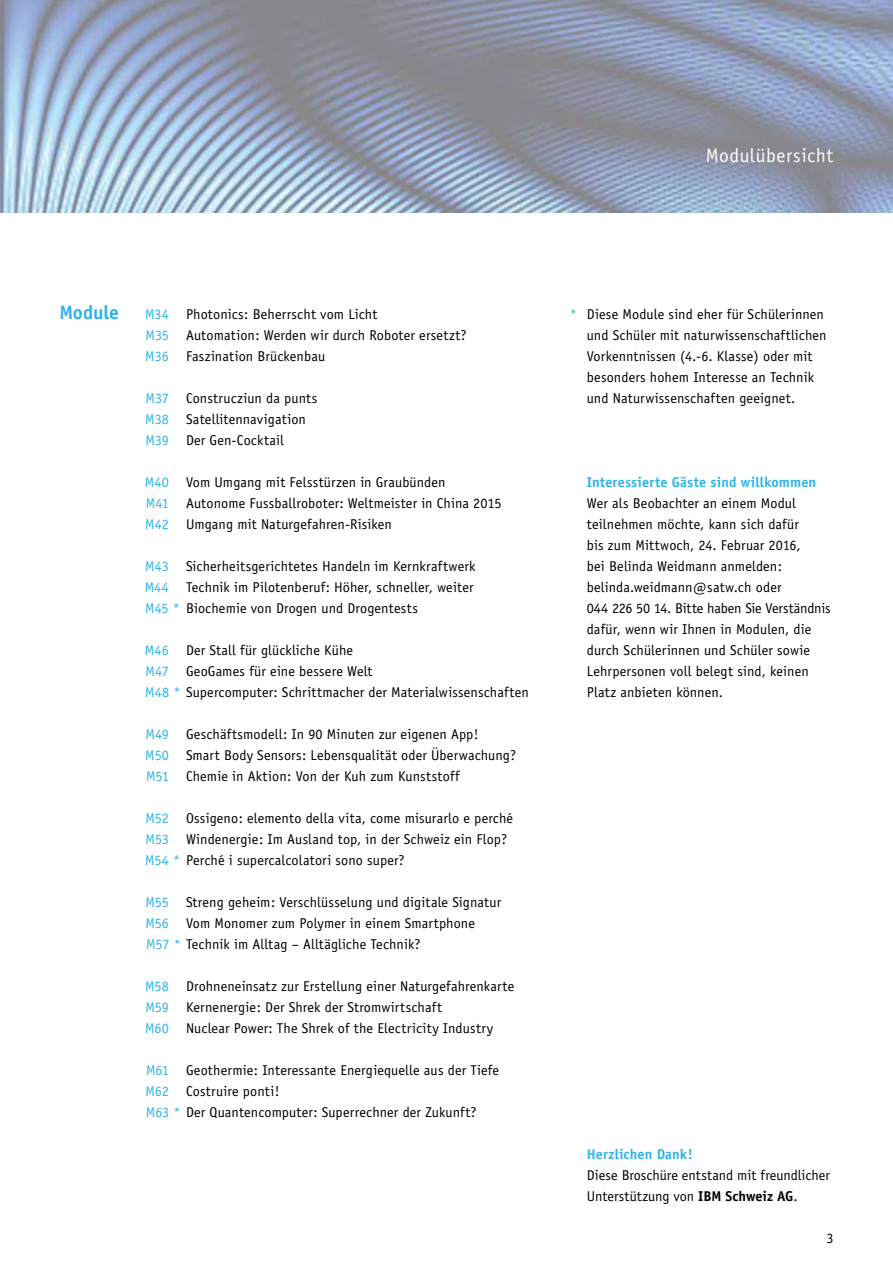
<style>
.page{position:relative;width:893px;height:1263px;background:#fff}
.page>*{position:absolute;margin:0;border:0;box-sizing:border-box;transform-origin:0 0}
.t1{font:19.5px "Officina Sans";letter-spacing:.03em;color:#fff}
.t2{font:700 19.5px "Officina Sans";letter-spacing:-.005em;color:#2db5ea}
.t3{font:14.25px/21px "Officina Sans";letter-spacing:.01em;color:#000}
.t4{font:700 14.25px "Officina Sans";letter-spacing:.01em;color:#2db5ea}
.s1{color:#2db5ea}
.s2{font-weight:700}
</style>
<div class="page">
<img style="left:0;top:0;width:893px;height:213px">
<h1 class="t1" style="left:706px;top:144px;width:129px">Modulübersicht</h1>
<h1 class="t1" style="left:774px;top:144px;width:60px">Module</h1>
<h1 class="t2" style="left:59px;top:300px;width:61px">Module</h1>
<p class="t3" style="left:145px;top:303px;width:323px"><span class="s1">M34</span> Photonics: Beherrscht vom Licht<br><span class="s1">M35</span> Automation: Werden wir durch Roboter ersetzt?<br><span class="s1">M36</span> Faszination Brückenbau</p>
<p class="t3" style="left:145px;top:387px;width:174px"><span class="s1">M37</span> Construcziun da punts<br><span class="s1">M38</span> Satellitennavigation<br><span class="s1">M39</span> Der Gen-Cocktail</p>
<p class="t3" style="left:145px;top:471px;width:358px"><span class="s1">M40</span> Vom Umgang mit Felsstürzen in Graubünden<br><span class="s1">M41</span> Autonome Fussballroboter: Weltmeister in China 2015<br><span class="s1">M42</span> Umgang mit Naturgefahren-Risiken</p>
<p class="t3" style="left:145px;top:555px;width:332px"><span class="s1">M43</span> Sicherheitsgerichtetes Handeln im Kernkraftwerk<br><span class="s1">M44</span> Technik im Pilotenberuf: Höher, schneller, weiter<br><span class="s1">M45 *</span> Biochemie von Drogen und Drogentests</p>
<p class="t3" style="left:145px;top:639px;width:385px"><span class="s1">M46</span> Der Stall für glückliche Kühe<br><span class="s1">M47</span> GeoGames für eine bessere Welt<br><span class="s1">M48 *</span> Supercomputer: Schrittmacher der Materialwissenschaften</p>
<p class="t3" style="left:145px;top:723px;width:372px"><span class="s1">M49</span> Geschäftsmodell: In 90 Minuten zur eigenen App!<br><span class="s1">M50</span> Smart Body Sensors: Lebensqualität oder Überwachung?<br><span class="s1">M51</span> Chemie in Aktion: Von der Kuh zum Kunststoff</p>
<p class="t3" style="left:145px;top:807px;width:370px"><span class="s1">M52</span> Ossigeno: elemento della vita, come misurarlo e perché<br><span class="s1">M53</span> Windenergie: Im Ausland top, in der Schweiz ein Flop?<br><span class="s1">M54 *</span> Perché i supercalcolatori sono super?</p>
<p class="t3" style="left:145px;top:891px;width:357px"><span class="s1">M55</span> Streng geheim: Verschlüsselung und digitale Signatur<br><span class="s1">M56</span> Vom Monomer zum Polymer in einem Smartphone<br><span class="s1">M57 *</span> Technik im Alltag – Alltägliche Technik?</p>
<p class="t3" style="left:145px;top:975px;width:371px"><span class="s1">M58</span> Drohneneinsatz zur Erstellung einer Naturgefahrenkarte<br><span class="s1">M59</span> Kernenergie: Der Shrek der Stromwirtschaft<br><span class="s1">M60</span> Nuclear Power: The Shrek of the Electricity Industry</p>
<p class="t3" style="left:146px;top:1059px;width:355px"><span class="s1">M61</span> Geothermie: Interessante Energiequelle aus der Tiefe<br><span class="s1">M62</span> Costruire ponti!<br><span class="s1">M63 *</span> Der Quantencomputer: Superrechner der Zukunft?</p>
<p class="t3" style="left:587px;top:303px;width:241px;text-indent:-17px"><span class="s1">*</span> Diese Module sind eher für Schülerinnen und Schüler mit naturwissenschaftlichen Vorkenntnissen (4.-6. Klasse) oder mit besonders hohem Interesse an Technik und Naturwissenschaften geeignet.</p>
<p class="t4" style="left:587px;top:473px;width:231px">Interessierte Gäste sind willkommen</p>
<p class="t3" style="left:587px;top:492px;width:245px">Wer als Beobachter an einem Modul teilnehmen möchte, kann sich dafür<br>bis zum Mittwoch, 24. Februar 2016,<br>bei Belinda Weidmann anmelden: belinda.weidmann@satw.ch oder<br>044 226 50 14. Bitte haben Sie Verständnis dafür, wenn wir Ihnen in Modulen, die durch Schülerinnen und Schüler sowie Lehrpersonen voll belegt sind, keinen Platz anbieten können.</p>
<p class="t4" style="left:587px;top:1145px;width:107px">Herzlichen Dank!</p>
<p class="t3" style="left:587px;top:1164px;width:245px">Diese Broschüre entstand mit freundlicher<br>Unterstützung von <span class="s2">IBM Schweiz AG</span>.</p>
<p class="t3" style="left:826px;top:1227px;width:9px">3</p>
</div>
